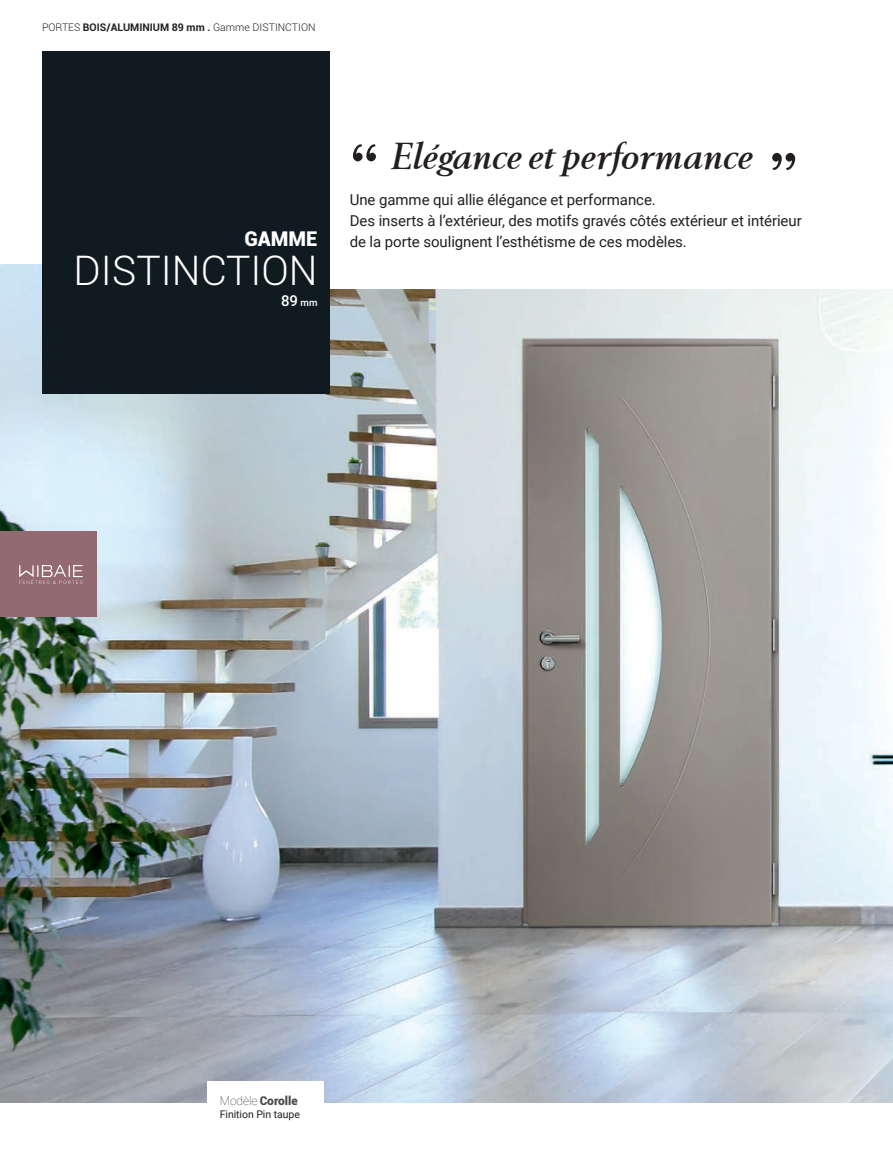
<style>
.page{position:relative;width:893px;height:1149px;background:#fff}
.page>*{position:absolute;margin:0;border:0;box-sizing:border-box;transform-origin:0 0}
.t1{font:300 40.65px "Roboto";color:#fff}
.t2{font:italic 700 39px "Berling T";color:#231f20}
.t3{font:900 20.4px "Roboto";color:#fff}
.t4{font:15px/21px "Roboto";letter-spacing:-.005em;color:#231f20}
.t5{font:500 15px "Roboto";color:#fff}
.t6{font:900 12px "Roboto";color:#4b4c4d}
.t7{font:300 10.5px "Roboto";color:#231f20}
.t8{font:10.5px "Roboto";letter-spacing:-.005em;color:#231f20}
.s1{font-weight:700}
.s2{font-size:9.75px}
.s3{font-weight:100;color:#231f20}
</style>
<div class="page">
<img style="left:0;top:264px;width:893px;height:837px">
<div style="left:250px;top:51px;width:643px;height:238px;background:#fff"></div>
<svg style="left:772px;top:153px;width:23px;height:17px"></svg>
<div style="left:207px;top:1081px;width:117px;height:53px;background:#fff"></div>
<svg style="left:353px;top:144px;width:23px;height:17px"></svg>
<div style="left:43px;top:51px;width:287px;height:342px;background:#101a21"></div>
<div style="left:0;top:531px;width:97px;height:86px;background:#946a71"></div>
<svg style="left:19px;top:565px;width:64px;height:19px"></svg>
<p class="t7" style="left:42px;top:20px;width:275px">PORTES <span class="s1">BOIS/ALUMINIUM 89 mm .</span> Gamme DISTINCTION</p>
<h3 class="t3" style="left:227px;top:224px;width:75px">GAM E</h3>
<h1 class="t1" style="left:56px;top:242px;width:245px">DISTINCTION</h1>
<p class="t5" style="left:264px;top:289px;width:38px">89 <span class="s2">mm</span></p>
<h3 class="t3" style="left:244px;top:224px;width:75px">GAMME</h3>
<h1 class="t1" style="left:74px;top:242px;width:245px">DISTINCTION</h1>
<p class="t5" style="left:281px;top:289px;width:38px">89 <span class="s2">mm</span></p>
<h2 class="t2" style="left:389px;top:135px;width:363px">Elégance et performance</h2>
<p class="t4" style="left:350px;top:189px;width:453px">Une gamme qui allie élégance et performance.<br>Des inserts à l’extérieur, des motifs gravés côtés extérieur et intérieur de la porte soulignent l’esthétisme de ces modèles.</p>
<p class="t6" style="left:220px;top:1091px;width:79px"><span class="s3">Modèle</span> Corolle</p>
<p class="t8" style="left:220px;top:1106px;width:82px">Finition Pin taupe</p>
</div>
